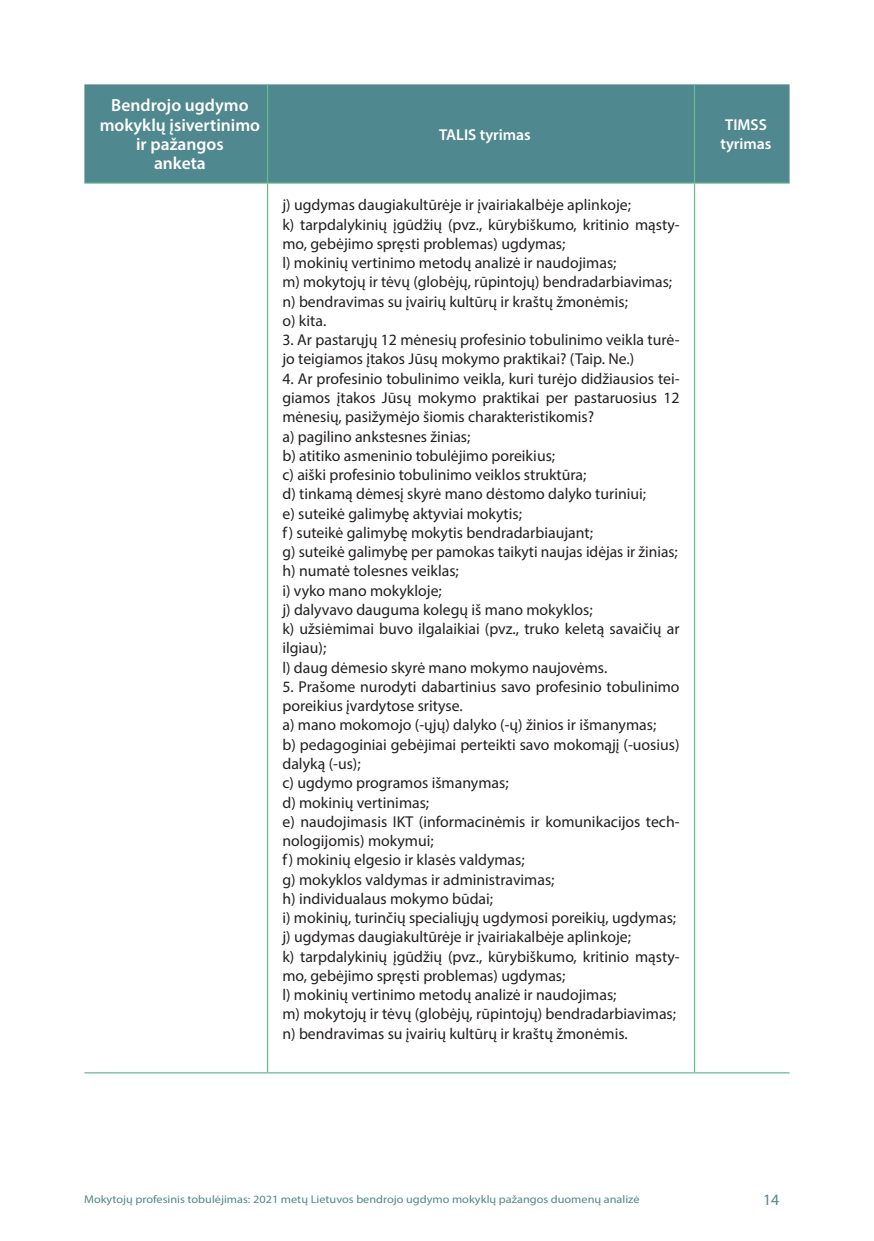
<style>
.page{position:relative;width:874px;height:1241px;background:#fff}
.page>*{position:absolute;margin:0;border:0;box-sizing:border-box;transform-origin:0 0}
.LENTELE{font:600 17.5px/19.2px "Myriad Pro";color:#fff;text-align:center}
.LENTELE-2{font:15.75px/19.2px "Myriad Pro";color:#231f20}
.LENTELE-3{font:600 15.75px "Myriad Pro";color:#fff}
.t1{font:15.75px "Myriad Pro";color:#4f888e}
.t2{font:11.2px "Myriad Pro";color:#4f888e;scale:1.1 1}
</style>
<div class="page">
<div style="left:84px;top:84px;width:705px;height:98px;background:#4f888e"></div>
<hr style="left:84px;top:1071px;width:183px;height:2px;background:#67b991">
<hr style="left:267px;top:1071px;width:427px;height:2px;background:#67b991">
<hr style="left:694px;top:1071px;width:95px;height:2px;background:#67b991">
<hr style="left:267px;top:184px;width:1px;height:887px;background:#67b991">
<hr style="left:267px;top:84px;width:1px;height:98px;background:#67b991">
<hr style="left:693px;top:84px;width:1px;height:98px;background:#67b991">
<hr style="left:84px;top:182px;width:183px;height:2px;background:#67b991">
<hr style="left:267px;top:182px;width:427px;height:2px;background:#67b991">
<hr style="left:694px;top:182px;width:95px;height:2px;background:#67b991">
<hr style="left:693px;top:184px;width:1px;height:887px;background:#67b991">
<p class="LENTELE" style="left:111px;top:95px;width:139px">Bendrojo ugdymo</p>
<p class="LENTELE" style="left:100px;top:115px;width:162px">mokyklų įsivertinimo ir pažangos</p>
<p class="LENTELE" style="left:154px;top:153px;width:53px">anketa</p>
<p class="LENTELE-3" style="left:439px;top:124px;width:93px">TALIS tyrimas</p>
<p class="LENTELE-2" style="left:282px;top:195px;width:350px">j) ugdymas daugiakultūrėje ir įvairiakalbėje aplinkoje;</p>
<p class="LENTELE-2" style="left:282px;top:214px;width:398px">k) tarpdalykinių įgūdžių (pvz., kūrybiškumo, kritinio mąsty&shy;mo, gebėjimo spręsti problemas) ugdymas;</p>
<p class="LENTELE-2" style="left:282px;top:253px;width:335px">l) mokinių vertinimo metodų analizė ir naudojimas;</p>
<p class="LENTELE-2" style="left:282px;top:272px;width:391px">m) mokytojų ir tėvų (globėjų, rūpintojų) bendradarbiavimas;</p>
<p class="LENTELE-2" style="left:282px;top:291px;width:347px">n) bendravimas su įvairių kultūrų ir kraštų žmonėmis;</p>
<p class="LENTELE-2" style="left:282px;top:311px;width:45px">o) kita.</p>
<p class="LENTELE-2" style="left:282px;top:330px;width:398px">3. Ar pastarųjų 12 mėnesių profesinio tobulinimo veikla turė&shy;jo teigiamos įtakos Jūsų mokymo praktikai? (Taip. Ne.)</p>
<p class="LENTELE-2" style="left:282px;top:368px;width:398px;text-align:justify">4. Ar profesinio tobulinimo veikla, kuri turėjo didžiausios tei&shy;giamos įtakos Jūsų mokymo praktikai per pastaruosius 12 mėnesių, pasižymėjo šiomis charakteristikomis?</p>
<p class="LENTELE-2" style="left:282px;top:426px;width:189px">a) pagilino ankstesnes žinias;</p>
<p class="LENTELE-2" style="left:282px;top:445px;width:274px">b) atitiko asmeninio tobulėjimo poreikius;</p>
<p class="LENTELE-2" style="left:282px;top:465px;width:305px">c) aiški profesinio tobulinimo veiklos struktūra;</p>
<p class="LENTELE-2" style="left:282px;top:484px;width:365px">d) tinkamą dėmesį skyrė mano dėstomo dalyko turiniui;</p>
<p class="LENTELE-2" style="left:282px;top:503px;width:241px">e) suteikė galimybę aktyviai mokytis;</p>
<p class="LENTELE-2" style="left:282px;top:522px;width:312px">f) suteikė galimybę mokytis bendradarbiaujant;</p>
<p class="LENTELE-2" style="left:282px;top:542px;width:396px">g) suteikė galimybę per pamokas taikyti naujas idėjas ir žinias;</p>
<p class="LENTELE-2" style="left:282px;top:561px;width:178px">h) numatė tolesnes veiklas;</p>
<p class="LENTELE-2" style="left:282px;top:580px;width:161px">i) vyko mano mokykloje;</p>
<p class="LENTELE-2" style="left:282px;top:599px;width:312px">j) dalyvavo dauguma kolegų iš mano mokyklos;</p>
<p class="LENTELE-2" style="left:282px;top:619px;width:398px">k) užsiėmimai buvo ilgalaikiai (pvz., truko keletą savaičių ar ilgiau);</p>
<p class="LENTELE-2" style="left:282px;top:657px;width:326px">l) daug dėmesio skyrė mano mokymo naujovėms.</p>
<p class="LENTELE-2" style="left:282px;top:676px;width:398px">5. Prašome nurodyti dabartinius savo profesinio tobulinimo poreikius įvardytose srityse.</p>
<p class="LENTELE-2" style="left:282px;top:715px;width:375px">a) mano mokomojo (-ųjų) dalyko (-ų) žinios ir išmanymas;</p>
<p class="LENTELE-2" style="left:282px;top:734px;width:398px">b) pedagoginiai gebėjimai perteikti savo mokomąjį (-uosius) dalyką (-us);</p>
<p class="LENTELE-2" style="left:282px;top:773px;width:227px">c) ugdymo programos išmanymas;</p>
<p class="LENTELE-2" style="left:282px;top:792px;width:148px">d) mokinių vertinimas;</p>
<p class="LENTELE-2" style="left:282px;top:811px;width:398px">e) naudojimasis IKT (informacinėmis ir komunikacijos tech&shy;nologijomis) mokymui;</p>
<p class="LENTELE-2" style="left:282px;top:850px;width:243px">f) mokinių elgesio ir klasės valdymas;</p>
<p class="LENTELE-2" style="left:282px;top:869px;width:273px">g) mokyklos valdymas ir administravimas;</p>
<p class="LENTELE-2" style="left:282px;top:888px;width:212px">h) individualaus mokymo būdai;</p>
<p class="LENTELE-2" style="left:282px;top:907px;width:395px">i) mokinių, turinčių specialiųjų ugdymosi poreikių, ugdymas;</p>
<p class="LENTELE-2" style="left:282px;top:927px;width:350px">j) ugdymas daugiakultūrėje ir įvairiakalbėje aplinkoje;</p>
<p class="LENTELE-2" style="left:282px;top:946px;width:398px">k) tarpdalykinių įgūdžių (pvz., kūrybiškumo, kritinio mąsty&shy;mo, gebėjimo spręsti problemas) ugdymas;</p>
<p class="LENTELE-2" style="left:282px;top:984px;width:335px">l) mokinių vertinimo metodų analizė ir naudojimas;</p>
<p class="LENTELE-2" style="left:282px;top:1004px;width:395px">m) mokytojų ir tėvų (globėjų, rūpintojų) bendradarbiavimas;</p>
<p class="LENTELE-2" style="left:282px;top:1023px;width:346px">n) bendravimas su įvairių kultūrų ir kraštų žmonėmis.</p>
<p class="LENTELE-3" style="left:724px;top:115px;width:43px">TIMSS</p>
<p class="LENTELE-3" style="left:720px;top:134px;width:53px">tyrimas</p>
<p class="t2" style="left:84px;top:1192px;width:506px">Mokytojų profesinis tobulėjimas: 2021 metų Lietuvos bendrojo ugdymo mokyklų pažangos duomenų analizė</p>
<p class="t1" style="left:762px;top:1189px;width:18px">14</p>
</div>
